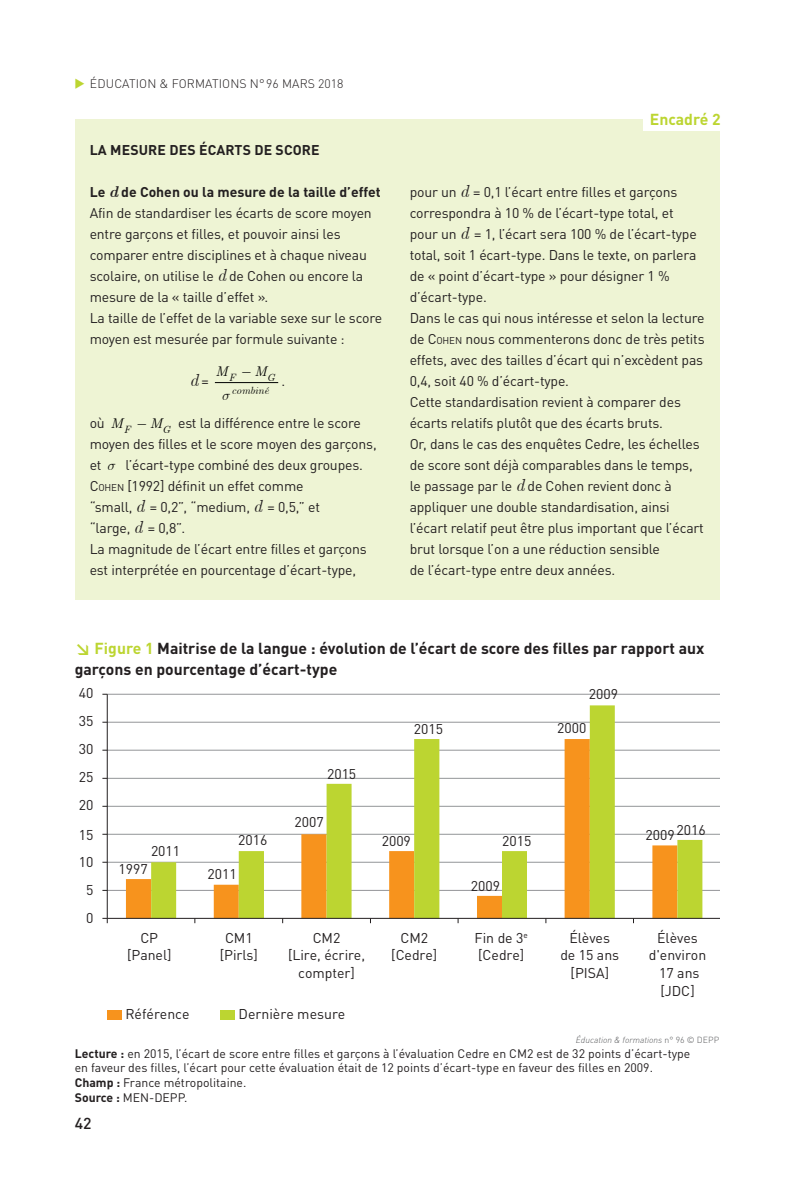
<style>
.page{position:relative;width:794px;height:1191px;background:#fff}
.page>*{position:absolute;margin:0;border:0;box-sizing:border-box;transform-origin:0 0}
._05_TexteEncadre{font:italic 17.5px "Euclid";color:#231f20}
.Titre{font:700 15.75px/21px "DINOT";color:#231f20}
.Filet_fin_d_article{font:700 15.75px "DINOT";color:#bcd531}
.t1{font:500 15.75px "DINOT";color:#231f20}
._05_TexteEncadre-2{font:14px/21px "DINOT";letter-spacing:-.01em;color:#231f20}
._07_Titre2Encadre{font:700 14px "DINOT";color:#231f20}
.Titre-2{font:700 14px "DINOT";letter-spacing:.01em;color:#231f20}
.t2{font:italic 14px "Euclid";color:#000}
.Titre-3{font:12.25px/14.7px "DINOT";color:#231f20}
.Titre_courant__gauch{font:300 12.25px "DINOT";letter-spacing:.01em;color:#231f20}
.t3{font:italic 10.5px/12.8px "Euclid";color:#000}
.Titre-4{font:italic 300 8.75px "DINOT";color:#57585a}
.s1{color:#bcd531}
.s2{font-family:"Euclid";font-style:italic;font-size:15.75px}
.s3{font-family:"Euclid";font-style:italic;font-size:17.5px}
.s4{font-family:"DINOT";font-style:normal;font-size:14px}
.s5{color:#000}
.s6{font-family:"Euclid";font-style:italic;color:#000}
.s7{font-style:inherit}
.s8{font-size:9.8px}
.s9{font-style:normal}
.s10{font-weight:700}
</style>
<div class="page">
<hr style="left:107px;top:694px;width:612px;height:1px;background:#939598">
<hr style="left:107px;top:722px;width:612px;height:1px;background:#939598">
<hr style="left:107px;top:750px;width:612px;height:1px;background:#939598">
<hr style="left:107px;top:778px;width:612px;height:1px;background:#939598">
<hr style="left:107px;top:806px;width:612px;height:1px;background:#939598">
<hr style="left:107px;top:834px;width:612px;height:1px;background:#939598">
<hr style="left:107px;top:862px;width:612px;height:1px;background:#939598">
<hr style="left:107px;top:890px;width:612px;height:1px;background:#939598">
<svg style="left:126px;top:749px;width:25px;height:169px"></svg>
<svg style="left:151px;top:705px;width:551px;height:213px"></svg>
<hr style="left:107px;top:694px;width:1px;height:224px;background:#231f20">
<hr style="left:107px;top:918px;width:612px;height:1px;background:#231f20">
<svg style="left:102px;top:918px;width:6px;height:5px"></svg>
<div style="left:107px;top:1010px;width:15px;height:10px;background:#f7931d"></div>
<div style="left:220px;top:1010px;width:15px;height:10px;background:#bcd531"></div>
<div style="left:75px;top:119px;width:644px;height:480px;background:#eef4d4"></div>
<hr style="left:215px;top:382px;width:63px;height:1px;background:#000">
<div style="left:643px;top:108px;width:84px;height:22px;background:#fff"></div>
<p class="Titre_courant__gauch" style="left:74px;top:76px;width:270px"><span class="s1">◆</span> ÉDUCATION &amp; FORMATIONS N°96 MARS 2018</p>
<p class="Titre-2" style="left:90px;top:141px;width:231px">LA MESURE DES ÉCARTS DE SCORE</p>
<p class="_07_Titre2Encadre" style="left:90px;top:183px;width:292px">Le <span class="s2">d</span> de Cohen ou la mesure de la taille d’effet</p>
<p class="_05_TexteEncadre-2" style="left:90px;top:202px;width:284px">Afin de standardiser les écarts de score moyen entre garçons et filles, et pouvoir ainsi les comparer entre disciplines et à chaque niveau scolaire, on utilise le <span class="s3">d</span> de Cohen ou encore la mesure de la « taille d’effet ».</p>
<p class="_05_TexteEncadre-2" style="left:90px;top:307px;width:294px">La taille de l’effet de la variable sexe sur le score moyen est mesurée par formule suivante :</p>
<p class="_05_TexteEncadre" style="left:189px;top:370px;width:21px">d <span class="s4">=</span></p>
<p class="t3" style="left:229px;top:371px;width:8px">F</p>
<p class="t2" style="left:216px;top:363px;width:14px">M</p>
<p class="t2" style="left:254px;top:363px;width:14px">M</p>
<p class="t3" style="left:231px;top:371px;width:45px;text-indent:35px">G combiné</p>
<p class="_05_TexteEncadre-2" style="left:281px;top:370px;width:5px">.</p>
<p class="_05_TexteEncadre-2" style="left:90px;top:412px;width:288px;text-indent:88px">est la différence entre le score moyen des filles et le score moyen des garçons, et <span class="s5">▲</span></p>
<p class="_05_TexteEncadre-2" style="left:90px;top:412px;width:35px">où <span class="s6">M</span></p>
<p class="t2" style="left:150px;top:415px;width:14px">M</p>
<p class="t3" style="left:124px;top:423px;width:8px">F</p>
<p class="t3" style="left:162px;top:423px;width:10px">G</p>
<p class="_05_TexteEncadre-2" style="left:126px;top:454px;width:239px">l’écart-type combiné des deux groupes.</p>
<p class="_05_TexteEncadre-2" style="left:90px;top:475px;width:232px"><span class="s7">C</span><span class="s8">OHEN</span> <span class="s7">[1992]</span> définit un effet comme “small, <span class="s3">d</span> = 0,2”, “medium, <span class="s3">d</span> = 0,5,” et</p>
<p class="_05_TexteEncadre-2" style="left:90px;top:517px;width:97px">“large, <span class="s3">d</span> = 0,8”.</p>
<p class="_05_TexteEncadre-2" style="left:90px;top:538px;width:279px">La magnitude de l’écart entre filles et garçons est interprétée en pourcentage d’écart-type,</p>
<p class="Filet_fin_d_article" style="left:650px;top:109px;width:72px">Encadré 2</p>
<p class="_05_TexteEncadre-2" style="left:410px;top:181px;width:289px">pour un <span class="s3">d</span> = 0,1 l’écart entre filles et garçons correspondra à 10 % de l’écart-type total, et pour un <span class="s3">d</span> = 1, l’écart sera 100 % de l’écart-type total, soit 1 écart-type. Dans le texte, on parlera de « point d’écart-type » pour désigner 1 % d’écart-type.</p>
<p class="_05_TexteEncadre-2" style="left:410px;top:307px;width:296px;text-align:justify">Dans le cas qui nous intéresse et selon la lecture de <span class="s7">C</span><span class="s8">OHEN</span> nous commenterons donc de très petits effets, avec des tailles d’écart qui n’excèdent pas 0,4, soit 40 % d’écart-type.</p>
<p class="_05_TexteEncadre-2" style="left:410px;top:391px;width:273px">Cette standardisation revient à comparer des écarts relatifs plutôt que des écarts bruts.</p>
<p class="_05_TexteEncadre-2" style="left:410px;top:433px;width:296px">Or, dans le cas des enquêtes Cedre, les échelles de score sont déjà comparables dans le temps, le passage par le <span class="s3">d</span> de <span class="s7">C</span>ohen revient donc à appliquer une double standardisation, ainsi l’écart relatif peut être plus important que l’écart brut lorsque l’on a une réduction sensible<br>de l’écart-type entre deux années.</p>
<p class="Titre" style="left:75px;top:637px;width:631px"><span class="s1">↘ Figure 1</span> Maitrise de la langue : évolution de l’écart de score des filles par rapport aux garçons en pourcentage d’écart-type</p>
<p class="_05_TexteEncadre-2" style="left:79px;top:682px;width:16px">40</p>
<p class="_05_TexteEncadre-2" style="left:79px;top:710px;width:16px">35</p>
<p class="_05_TexteEncadre-2" style="left:79px;top:738px;width:16px">30</p>
<p class="_05_TexteEncadre-2" style="left:79px;top:766px;width:16px">25</p>
<p class="_05_TexteEncadre-2" style="left:79px;top:794px;width:16px">20</p>
<p class="_05_TexteEncadre-2" style="left:79px;top:824px;width:16px">15</p>
<p class="_05_TexteEncadre-2" style="left:79px;top:851px;width:16px">10</p>
<p class="_05_TexteEncadre-2" style="left:86px;top:878px;width:9px">5</p>
<p class="_05_TexteEncadre-2" style="left:86px;top:907px;width:9px">0</p>
<p class="_05_TexteEncadre-2" style="left:151px;top:840px;width:31px">2011</p>
<p class="_05_TexteEncadre-2" style="left:118px;top:858px;width:31px">1997</p>
<p class="_05_TexteEncadre-2" style="left:238px;top:829px;width:31px">2016</p>
<p class="_05_TexteEncadre-2" style="left:207px;top:863px;width:31px">2011</p>
<p class="_05_TexteEncadre-2" style="left:327px;top:763px;width:31px">2015</p>
<p class="_05_TexteEncadre-2" style="left:294px;top:811px;width:31px">2007</p>
<p class="_05_TexteEncadre-2" style="left:414px;top:718px;width:31px">2015</p>
<p class="_05_TexteEncadre-2" style="left:382px;top:830px;width:31px">2009</p>
<p class="_05_TexteEncadre-2" style="left:589px;top:683px;width:31px">2009</p>
<p class="_05_TexteEncadre-2" style="left:557px;top:717px;width:31px">2000</p>
<p class="_05_TexteEncadre-2" style="left:502px;top:830px;width:31px">2015</p>
<p class="_05_TexteEncadre-2" style="left:471px;top:875px;width:31px">2009</p>
<p class="_05_TexteEncadre-2" style="left:676px;top:819px;width:31px">2016</p>
<p class="_05_TexteEncadre-2" style="left:645px;top:824px;width:31px">2009</p>
<p class="_05_TexteEncadre-2" style="left:127px;top:928px;width:46px;line-height:17.8px;text-align:center">CP [Panel]</p>
<p class="_05_TexteEncadre-2" style="left:220px;top:928px;width:40px;line-height:17.8px;text-align:center">CM1 [Pirls]</p>
<p class="_05_TexteEncadre-2" style="left:288px;top:928px;width:79px;line-height:17.8px;text-align:center">CM2<br>[Lire, écrire, compter]</p>
<p class="_05_TexteEncadre-2" style="left:391px;top:928px;width:47px;line-height:17.8px;text-align:center">CM2 [Cedre]</p>
<p class="_05_TexteEncadre-2" style="left:474px;top:928px;width:55px;line-height:17.8px">Fin de 3<sup>e </sup>[Cedre]</p>
<p class="_05_TexteEncadre-2" style="left:560px;top:928px;width:60px;line-height:17.8px;text-align:center">Élèves de 15 ans [PISA]</p>
<p class="_05_TexteEncadre-2" style="left:649px;top:928px;width:59px;line-height:17.8px;text-align:center">Élèves d'environ<br>17 ans [JDC]</p>
<p class="_05_TexteEncadre-2" style="left:125px;top:1003px;width:66px">Référence</p>
<p class="_05_TexteEncadre-2" style="left:239px;top:1003px;width:108px">Dernière mesure</p>
<p class="Titre-4" style="left:576px;top:1034px;width:145px">Éducation &amp; formations <span class="s9">n° 96 © DEPP</span></p>
<p class="Titre-3" style="left:75px;top:1045px;width:617px"><span class="s10">Lecture :</span> en 2015, l’écart de score entre filles et garçons à l’évaluation Cedre en CM2 est de 32 points d’écart-type en faveur des filles, l’écart pour cette évaluation était de 12 points d’écart-type en faveur des filles en 2009.</p>
<p class="Titre-3" style="left:75px;top:1075px;width:173px"><span class="s10">Champ :</span> France métropolitaine.</p>
<p class="Titre-3" style="left:75px;top:1089px;width:114px"><span class="s10">Source :</span> MEN-DEPP.</p>
<p class="t1" style="left:75px;top:1112px;width:18px">42</p>
</div>
